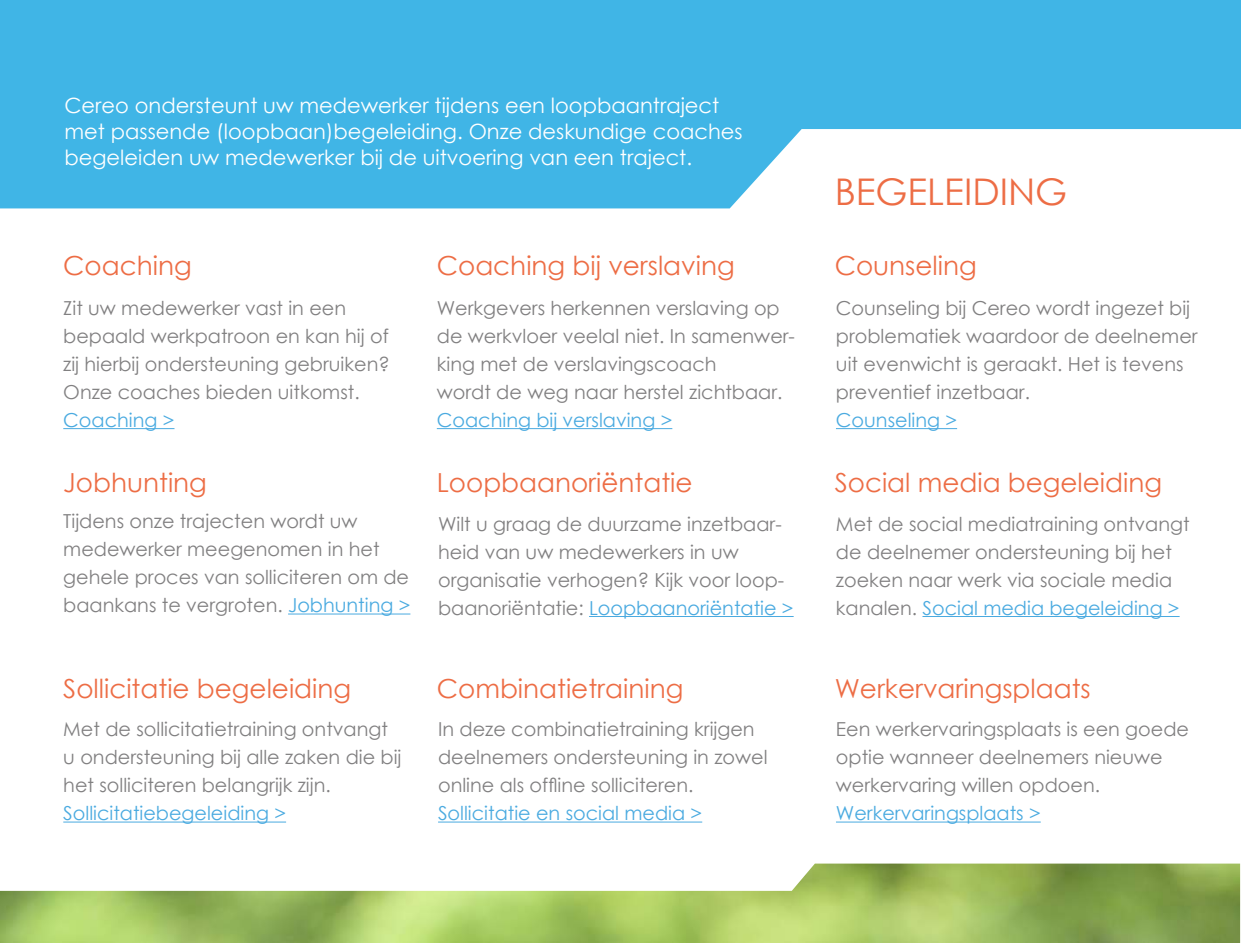
<style>
.page{position:relative;width:1241px;height:943px;background:#fff}
.page>*{position:absolute;margin:0;border:0;box-sizing:border-box;transform-origin:0 0}
.t1{font:36.75px "Century Gothic";color:#ed6d45}
.t2{font:26.25px "Century Gothic";color:#ed6d45}
.t3{font:21px/26.2px "Century Gothic";color:#fff}
.t4{font:19.25px/28px "Century Gothic";color:#818081}
.t5{font:19.25px "Century Gothic";color:#4aaae0}
.s1{color:#4aaae0}
</style>
<div class="page">
<svg style="left:0;top:0;width:1240px;height:208px;background:#5bbfe9"></svg>
<img style="left:0;top:863px;width:1239px;height:80px">
<hr style="left:63px;top:428px;width:111px;height:1px;background:#4aaae0">
<hr style="left:437px;top:428px;width:235px;height:1px;background:#4aaae0">
<hr style="left:835px;top:428px;width:121px;height:1px;background:#4aaae0">
<hr style="left:589px;top:616px;width:204px;height:1px;background:#4aaae0">
<hr style="left:922px;top:616px;width:257px;height:1px;background:#4aaae0">
<hr style="left:438px;top:821px;width:264px;height:1px;background:#4aaae0">
<hr style="left:835px;top:821px;width:205px;height:1px;background:#4aaae0">
<hr style="left:288px;top:613px;width:122px;height:1px;background:#4aaae0">
<hr style="left:63px;top:821px;width:223px;height:1px;background:#4aaae0">
<p class="t3" style="left:64px;top:91px;width:679px">Cereo ondersteunt uw medewerker tijdens een loopbaantraject met passende (loopbaan)begeleiding. Onze deskundige coaches begeleiden uw medewerker bij de uitvoering van een traject.</p>
<h1 class="t1" style="left:834px;top:166px;width:234px">BEGELEIDING</h1>
<h2 class="t2" style="left:63px;top:247px;width:130px">Coaching</h2>
<h2 class="t2" style="left:437px;top:247px;width:299px">Coaching bij verslaving</h2>
<h2 class="t2" style="left:834px;top:247px;width:143px">Counseling</h2>
<p class="t4" style="left:63px;top:293px;width:328px">Zit uw medewerker vast in een bepaald werkpatroon en kan hij of zij hierbij ondersteuning gebruiken?<br>Onze coaches bieden uitkomst.</p>
<p class="t5" style="left:63px;top:406px;width:113px">Coaching &gt;</p>
<h2 class="t2" style="left:63px;top:464px;width:145px">Jobhunting</h2>
<p class="t4" style="left:63px;top:507px;width:348px">Tijdens onze trajecten wordt uw medewerker meegenomen in het gehele proces van solliciteren om de baankans te vergroten. <span class="s1">Jobhunting &gt;</span></p>
<h2 class="t2" style="left:63px;top:670px;width:289px">Sollicitatie begeleiding</h2>
<p class="t4" style="left:63px;top:715px;width:339px">Met de sollicitatietraining ontvangt u ondersteuning bij alle zaken die bij het solliciteren belangrijk zijn.</p>
<p class="t5" style="left:63px;top:799px;width:224px">Sollicitatiebegeleiding &gt;</p>
<p class="t4" style="left:437px;top:293px;width:359px">Werkgevers herkennen verslaving op de werkvloer veelal niet. In samenwer&shy;king met de verslavingscoach<br>wordt de weg naar herstel zichtbaar.</p>
<p class="t5" style="left:437px;top:406px;width:237px">Coaching bij verslaving &gt;</p>
<p class="t4" style="left:835px;top:293px;width:363px">Counseling bij Cereo wordt ingezet bij problematiek waardoor de deelnemer uit evenwicht is geraakt. Het is tevens preventief inzetbaar.</p>
<p class="t5" style="left:835px;top:406px;width:123px">Counseling &gt;</p>
<h2 class="t2" style="left:437px;top:464px;width:257px">Loopbaanoriëntatie</h2>
<h2 class="t2" style="left:834px;top:464px;width:329px">Social media begeleiding</h2>
<p class="t4" style="left:438px;top:509px;width:357px">Wilt u graag de duurzame inzetbaar&shy;heid van uw medewerkers in uw organisatie verhogen? Kijk voor loop&shy;baanoriëntatie: <span class="s1">Loopbaanoriëntatie &gt;</span></p>
<p class="t4" style="left:835px;top:509px;width:355px">Met de social mediatraining ontvangt de deelnemer ondersteuning bij het zoeken naar werk via sociale media kanalen. <span class="s1">Social media begeleiding &gt;</span></p>
<h2 class="t2" style="left:437px;top:670px;width:248px">Combinatietraining</h2>
<h2 class="t2" style="left:834px;top:670px;width:257px">Werkervaringsplaats</h2>
<p class="t4" style="left:438px;top:715px;width:331px">In deze combinatietraining krijgen deelnemers ondersteuning in zowel online als offline solliciteren.</p>
<p class="t5" style="left:438px;top:799px;width:265px">Sollicitatie en social media &gt;</p>
<p class="t4" style="left:835px;top:715px;width:354px">Een werkervaringsplaats is een goede optie wanneer deelnemers nieuwe werkervaring willen opdoen.</p>
<p class="t5" style="left:835px;top:799px;width:206px">Werkervaringsplaats &gt;</p>
</div>
